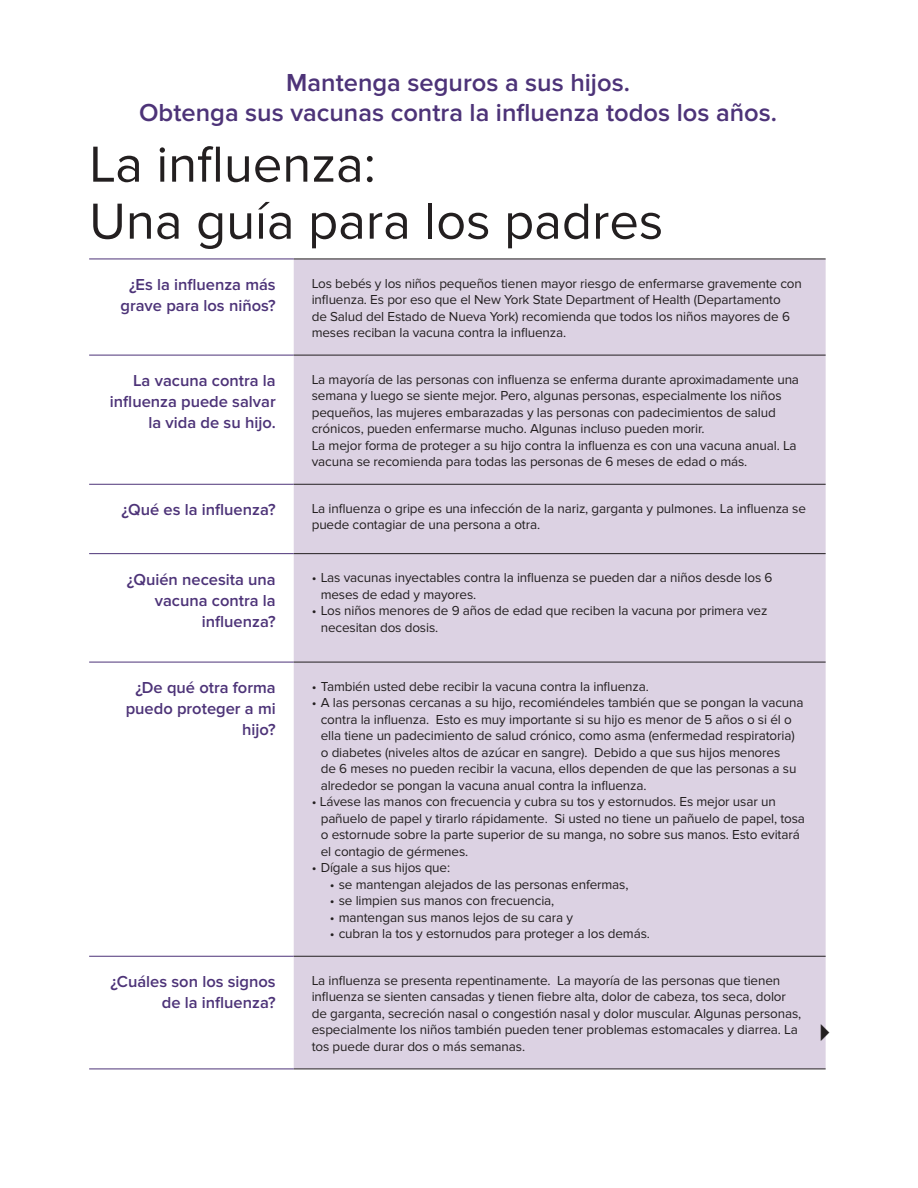
<style>
.page{position:relative;width:918px;height:1188px;background:#fff}
.page>*{position:absolute;margin:0;border:0;box-sizing:border-box;transform-origin:0 0}
.t1{font:52.5px/57px "Proxima Nova";color:#231f20}
.t2{font:600 25.5px/30px "Proxima Nova";color:#4d3378;text-align:center}
.t3{font:600 16.5px/21px "Proxima Nova";color:#4d3378;text-align:right}
.indent_Numbers{font:13.5px/16.5px "Proxima Nova";letter-spacing:-.01em;color:#231f20}
.indent_bullets_1{font:13.5px/16.5px "Proxima Nova";letter-spacing:-.01em;color:#231f20}
.indent_bullets_2{font:13.5px "Proxima Nova";letter-spacing:-.01em;color:#231f20}
</style>
<div class="page">
<div style="left:294px;top:260px;width:532px;height:809px;background:#dcd2e3"></div>
<hr style="left:294px;top:259px;width:532px;height:1px;background:#231f20">
<hr style="left:294px;top:355px;width:532px;height:1px;background:#231f20">
<hr style="left:294px;top:484px;width:532px;height:1px;background:#231f20">
<hr style="left:294px;top:553px;width:532px;height:1px;background:#231f20">
<hr style="left:294px;top:662px;width:532px;height:1px;background:#231f20">
<hr style="left:294px;top:956px;width:532px;height:1px;background:#231f20">
<hr style="left:294px;top:1069px;width:532px;height:1px;background:#231f20">
<hr style="left:89px;top:259px;width:205px;height:1px;background:#4d3378">
<hr style="left:89px;top:355px;width:205px;height:1px;background:#4d3378">
<hr style="left:89px;top:484px;width:205px;height:1px;background:#4d3378">
<hr style="left:89px;top:553px;width:205px;height:1px;background:#4d3378">
<hr style="left:89px;top:662px;width:205px;height:1px;background:#4d3378">
<hr style="left:89px;top:956px;width:205px;height:1px;background:#4d3378">
<hr style="left:89px;top:1069px;width:205px;height:1px;background:#4d3378">
<svg style="left:821px;top:1024px;width:5px;height:17px"></svg>
<p class="t2" style="left:139px;top:68px;width:640px">Mantenga seguros a sus hijos.<br>Obtenga sus vacunas contra la influenza todos los años.</p>
<p class="t1" style="left:89px;top:137px;width:576px">La influenza:<br>Una guía para los padres</p>
<p class="t3" style="left:120px;top:274px;width:157px;text-align:center">¿Es la influenza más grave para los niños?</p>
<p class="indent_Numbers" style="left:312px;top:275px;width:492px">Los bebés y los niños pequeños tienen mayor riesgo de enfermarse gravemente con influenza. Es por eso que el New York State Department of Health (Departamento<br>de Salud del Estado de Nueva York) recomienda que todos los niños mayores de 6 meses reciban la vacuna contra la influenza.</p>
<p class="t3" style="left:110px;top:370px;width:167px">La vacuna contra la influenza puede salvar la vida de su hijo.</p>
<p class="indent_Numbers" style="left:312px;top:371px;width:489px">La mayoría de las personas con influenza se enferma durante aproximadamente una semana y luego se siente mejor. Pero, algunas personas, especialmente los niños pequeños, las mujeres embarazadas y las personas con padecimientos de salud crónicos, pueden enfermarse mucho. Algunas incluso pueden morir.</p>
<p class="indent_Numbers" style="left:312px;top:437px;width:486px">La mejor forma de proteger a su hijo contra la influenza es con una vacuna anual. La vacuna se recomienda para todas las personas de 6 meses de edad o más.</p>
<p class="t3" style="left:122px;top:500px;width:156px">¿Qué es la influenza?</p>
<p class="indent_Numbers" style="left:312px;top:500px;width:496px">La influenza o gripe es una infección de la nariz, garganta y pulmones. La influenza se puede contagiar de una persona a otra.</p>
<p class="t3" style="left:127px;top:569px;width:150px">¿Quién necesita una vacuna contra la influenza?</p>
<p class="indent_bullets_1" style="left:321px;top:570px;width:453px;text-indent:-9px">• Las vacunas inyectables contra la influenza se pueden dar a niños desde los 6 meses de edad y mayores.</p>
<p class="indent_bullets_1" style="left:321px;top:603px;width:448px;text-indent:-9px">• Los niños menores de 9 años de edad que reciben la vacuna por primera vez necesitan dos dosis.</p>
<p class="t3" style="left:126px;top:677px;width:152px">¿De qué otra forma puedo proteger a mi hijo?</p>
<p class="indent_Numbers" style="left:312px;top:678px;width:339px">• También usted debe recibir la vacuna contra la influenza.</p>
<p class="indent_Numbers" style="left:321px;top:695px;width:484px;text-indent:-9px">• A las personas cercanas a su hijo, recomiéndeles también que se pongan la vacuna contra la influenza. Esto es muy importante si su hijo es menor de 5 años o si él o ella tiene un padecimiento de salud crónico, como asma (enfermedad respiratoria) o diabetes (niveles altos de azúcar en sangre). Debido a que sus hijos menores<br>de 6 meses no pueden recibir la vacuna, ellos dependen de que las personas a su alrededor se pongan la vacuna anual contra la influenza.</p>
<p class="indent_Numbers" style="left:321px;top:794px;width:486px;text-indent:-9px">• Lávese las manos con frecuencia y cubra su tos y estornudos. Es mejor usar un pañuelo de papel y tirarlo rápidamente. Si usted no tiene un pañuelo de papel, tosa o estornude sobre la parte superior de su manga, no sobre sus manos. Esto evitará el contagio de gérmenes.</p>
<p class="indent_Numbers" style="left:312px;top:860px;width:140px">• Dígale a sus hijos que:</p>
<p class="indent_bullets_2" style="left:330px;top:877px;width:300px">• se mantengan alejados de las personas enfermas,</p>
<p class="indent_bullets_2" style="left:330px;top:893px;width:226px">• se limpien sus manos con frecuencia,</p>
<p class="indent_bullets_2" style="left:330px;top:910px;width:245px">• mantengan sus manos lejos de su cara y</p>
<p class="indent_bullets_2" style="left:330px;top:926px;width:322px">• cubran la tos y estornudos para proteger a los demás.</p>
<p class="t3" style="left:110px;top:972px;width:167px">¿Cuáles son los signos de la influenza?</p>
<p class="indent_Numbers" style="left:312px;top:972px;width:491px">La influenza se presenta repentinamente. La mayoría de las personas que tienen influenza se sienten cansadas y tienen fiebre alta, dolor de cabeza, tos seca, dolor de garganta, secreción nasal o congestión nasal y dolor muscular. Algunas personas, especialmente los niños también pueden tener problemas estomacales y diarrea. La tos puede durar dos o más semanas.</p>
</div>
